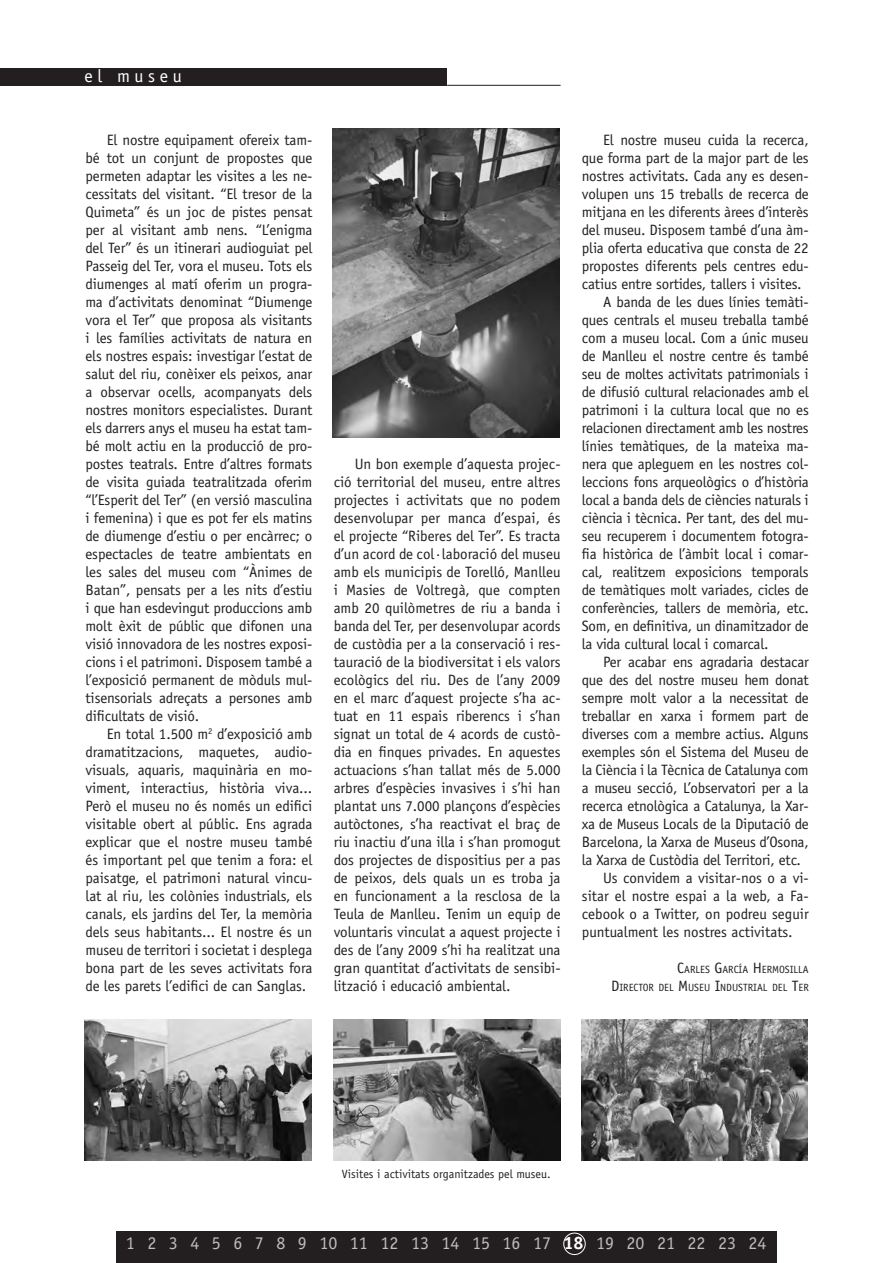
<style>
.page{position:relative;width:891px;height:1263px;background:#fff}
.page>*{position:absolute;margin:0;border:0;box-sizing:border-box;transform-origin:0 0}
.t1{font:18px "Officina Sans";color:#bcbdc0}
.t2{font:18px "Officina Sans";letter-spacing:.26em;color:#fff}
.Text{font:15px/18px "Officina Sans";letter-spacing:-.01em;color:#231f20;text-align:justify}
.Peu_de_foto{font:12px "Officina Sans";color:#231f20}
.signatura{font:10.5px "Officina Sans";color:#231f20}
.s1{font-size:15px}
.s2{font-weight:700;color:#fff}
</style>
<div class="page">
<div style="left:0;top:69px;width:447px;height:17px;background:#231f20"></div>
<div style="left:116px;top:1232px;width:660px;height:31px;background:#231f20"></div>
<hr style="left:447px;top:85px;width:113px;height:1px;background:#231f20">
<img style="left:85px;top:1019px;width:226px;height:141px">
<img style="left:334px;top:1019px;width:226px;height:141px">
<img style="left:581px;top:1019px;width:226px;height:141px">
<img style="left:333px;top:128px;width:226px;height:309px">
<div style="left:563px;top:1233px;width:22px;height:22px;border:1px solid #fff;border-radius:50%"></div>
<p class="t2" style="left:85px;top:66px;width:99px">el museu</p>
<p class="Text" style="left:85px;top:131px;width:228px;text-indent:21px">El nostre equipament ofereix tam&shy;bé tot un conjunt de propostes que permeten adaptar les visites a les ne&shy;cessitats del visitant. “El tresor de la Quimeta” és un joc de pistes pensat per al visitant amb nens. “L’enigma del Ter” és un itinerari audioguiat pel Passeig del Ter, vora el museu. Tots els diumenges al matí oferim un progra&shy;ma d’activitats denominat “Diumenge vora el Ter” que proposa als visitants i les famílies activitats de natura en els nostres espais: investigar l’estat de salut del riu, conèixer els peixos, anar a observar ocells, acompanyats dels nostres monitors especialistes. Durant els darrers anys el museu ha estat tam&shy;bé molt actiu en la producció de pro&shy;postes teatrals. Entre d’altres formats de visita guiada teatralitzada oferim “l’Esperit del Ter” (en versió masculina i femenina) i que es pot fer els matins de diumenge d’estiu o per encàrrec; o espectacles de teatre ambientats en les sales del museu com “Ànimes de Batan”, pensats per a les nits d’estiu i que han esdevingut produccions amb molt èxit de públic que difonen una visió innovadora de les nostres exposi&shy;cions i el patrimoni. Disposem també a l’exposició permanent de mòduls mul&shy;tisensorials adreçats a persones amb dificultats de visió.</p>
<p class="Text" style="left:85px;top:725px;width:228px;text-indent:21px">En total 1.500 m<sup>2</sup> d’exposició amb dramatitzacions, maquetes, audio&shy;visuals, aquaris, maquinària en mo&shy;viment, interactius, història viva...<br>Però el museu no és només un edifici visitable obert al públic. Ens agrada explicar que el nostre museu també és important pel que tenim a fora: el paisatge, el patrimoni natural vincu&shy;lat al riu, les colònies industrials, els canals, els jardins del Ter, la memòria dels seus habitants... El nostre és un museu de territori i societat i desplega bona part de les seves activitats fora de les parets l’edifici de can Sanglas.</p>
<p class="Text" style="left:334px;top:455px;width:228px;text-indent:21px">Un bon exemple d’aquesta projec&shy;ció territorial del museu, entre altres projectes i activitats que no podem desenvolupar per manca d’espai, és el projecte “Riberes del Ter”. Es tracta d’un acord de col·laboració del museu amb els municipis de Torelló, Manlleu i Masies de Voltregà, que compten amb 20 quilòmetres de riu a banda i banda del Ter, per desenvolupar acords de custòdia per a la conservació i res&shy;tauració de la biodiversitat i els valors ecològics del riu. Des de l’any 2009 en el marc d’aquest projecte s’ha ac&shy;tuat en 11 espais riberencs i s’han signat un total de 4 acords de custò&shy;dia en finques privades. En aquestes actuacions s’han tallat més de 5.000 arbres d’espècies invasives i s’hi han plantat uns 7.000 plançons d’espècies autòctones, s’ha reactivat el braç de riu inactiu d’una illa i s’han promogut dos projectes de dispositius per a pas de peixos, dels quals un es troba ja en funcionament a la resclosa de la Teula de Manlleu. Tenim un equip de voluntaris vinculat a aquest projecte i des de l’any 2009 s’hi ha realitzat una gran quantitat d’activitats de sensibi&shy;lització i educació ambiental.</p>
<p class="Text" style="left:582px;top:131px;width:228px;text-indent:21px">El nostre museu cuida la recerca, que forma part de la major part de les nostres activitats. Cada any es desen&shy;volupen uns 15 treballs de recerca de mitjana en les diferents àrees d’interès del museu. Disposem també d’una àm&shy;plia oferta educativa que consta de 22 propostes diferents pels centres edu&shy;catius entre sortides, tallers i visites.</p>
<p class="Text" style="left:582px;top:293px;width:228px;text-indent:21px">A banda de les dues línies temàti&shy;ques centrals el museu treballa també com a museu local. Com a únic museu de Manlleu el nostre centre és també seu de moltes activitats patrimonials i de difusió cultural relacionades amb el patrimoni i la cultura local que no es relacionen directament amb les nostres línies temàtiques, de la mateixa ma&shy;nera que apleguem en les nostres col· leccions fons arqueològics o d’història local a banda dels de ciències naturals i ciència i tècnica. Per tant, des del mu&shy;seu recuperem i documentem fotogra&shy;fia històrica de l’àmbit local i comar&shy;cal, realitzem exposicions temporals de temàtiques molt variades, cicles de conferències, tallers de memòria, etc.<br>Som, en definitiva, un dinamitzador de la vida cultural local i comarcal.</p>
<p class="Text" style="left:582px;top:653px;width:228px;text-indent:21px">Per acabar ens agradaria destacar que des del nostre museu hem donat sempre molt valor a la necessitat de treballar en xarxa i formem part de diverses com a membre actius. Alguns exemples són el Sistema del Museu de la Ciència i la Tècnica de Catalunya com a museu secció, L’observatori per a la recerca etnològica a Catalunya, la Xar&shy;xa de Museus Locals de la Diputació de Barcelona, la Xarxa de Museus d’Osona, la Xarxa de Custòdia del Territori, etc.</p>
<p class="Text" style="left:582px;top:869px;width:228px;text-indent:21px">Us convidem a visitar-nos o a vi&shy;sitar el nostre espai a la web, a Fa&shy;cebook o a Twitter, on podreu seguir puntualment les nostres activitats.</p>
<p class="signatura" style="left:677px;top:963px;width:133px"><span class="s1">C</span>ARLES <span class="s1">G</span>ARCÍA <span class="s1">H</span>ERMOSILLA</p>
<p class="signatura" style="left:611px;top:981px;width:199px"><span class="s1">D</span>IRECTOR DEL <span class="s1">M</span>USEU <span class="s1">I</span>NDUSTRIAL DEL <span class="s1">T</span>ER</p>
<p class="Peu_de_foto" style="left:342px;top:1167px;width:210px">Visites i activitats organitzades pel museu.</p>
<p class="t1" style="left:126px;top:1233px;width:642px">1 2 3 4 5 6 7 8 9 10 11 12 13 14 15 16 17 <span class="s2">18</span> 19 20 21 22 23 24</p>
</div>
